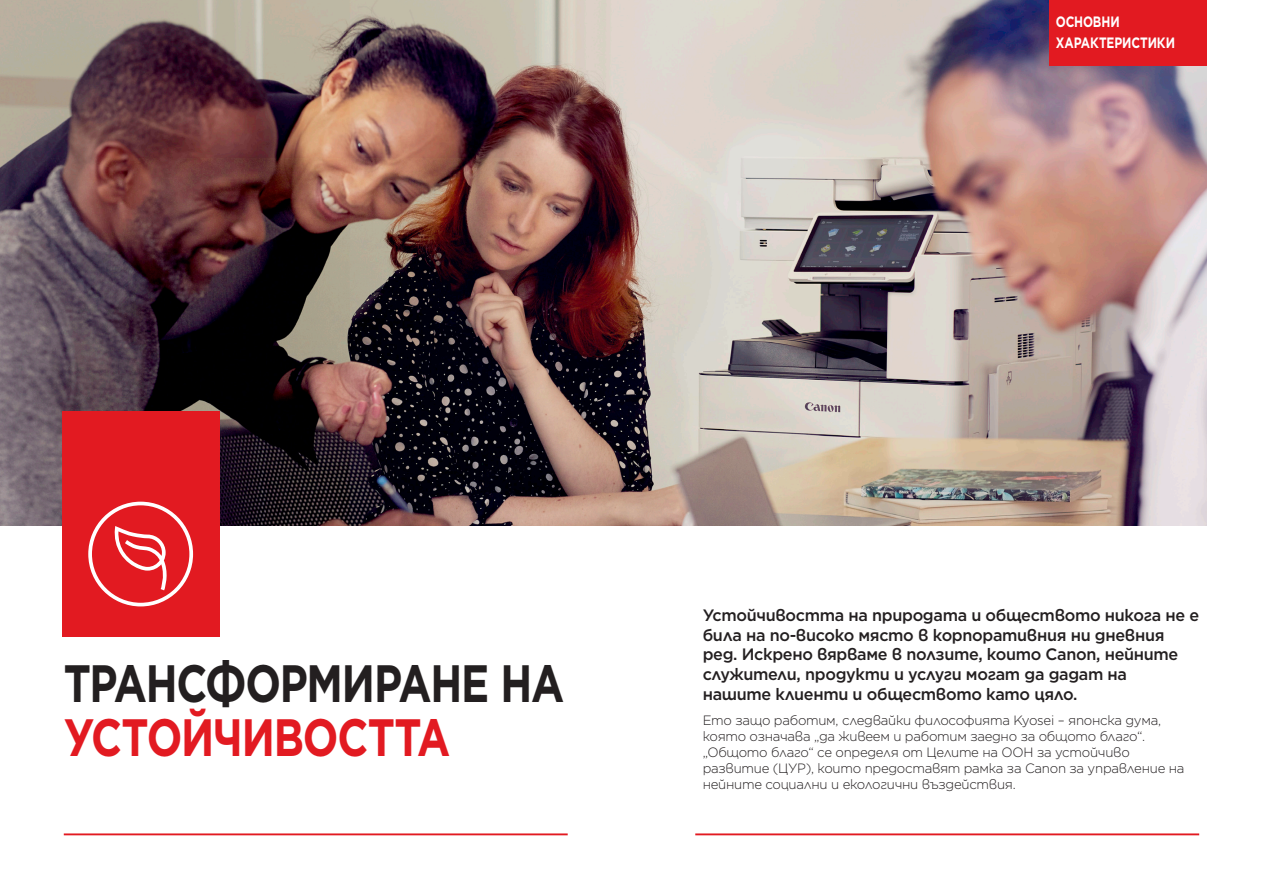
<style>
.page{position:relative;width:1263px;height:893px;background:#fff}
.page>*{position:absolute;margin:0;border:0;box-sizing:border-box;transform-origin:0 0}
.Subheading_BLACK{font:700 52.5px/54px "Gotham";letter-spacing:-.03em;color:#231f20;scale:.8 1}
.Body{font:500 16.5px/19.8px "Gotham";letter-spacing:-.02em;color:#231f20}
.Subheading_BLACK-2{font:700 15px/21px "Gotham";letter-spacing:-.01em;color:#fff;scale:.79 1}
.Body-2{font:300 13.5px/16.2px "Gotham";letter-spacing:-.02em;color:#231f20}
.s1{color:#e21a21}
</style>
<div class="page">
<hr style="left:695px;top:833px;width:504px;height:2px;background:#e21a21">
<hr style="left:64px;top:833px;width:504px;height:2px;background:#e21a21">
<img style="left:0;top:0;width:1206px;height:525px">
<div style="left:62px;top:412px;width:157px;height:225px;background:#e21a21"></div>
<div style="left:1049px;top:0;width:157px;height:65px;background:#e21a21"></div>
<svg style="left:88px;top:502px;width:105px;height:104px"></svg>
<p class="Subheading_BLACK-2" style="left:1056px;top:11px;width:152px">ОСНОВНИ<br>ХАРАКТЕРИСТИКИ</p>
<p class="Subheading_BLACK" style="left:64px;top:656px;width:627px">ТРАНСФОРМИРАНЕ НА<br><span class="s1">УСТОЙЧИВОСТТА</span></p>
<p class="Body" style="left:703px;top:605px;width:498px">Устойчивостта на природата и обществото никога не е била на по-високо място в корпоративния ни дневния ред. Искрено вярваме в ползите, които Canon, нейните служители, продукти и услуги могат да дадат на нашите клиенти и обществото като цяло.</p>
<p class="Body-2" style="left:703px;top:711px;width:483px">Ето защо работим, следвайки философията Kyosei – японска дума, която означава „да живеем и работим заедно за общото благо“. „Общото благо“ се определя от Целите на ООН за устойчиво развитие (ЦУР), които предоставят рамка за Canon за управление на нейните социални и екологични въздействия.</p>
</div>
